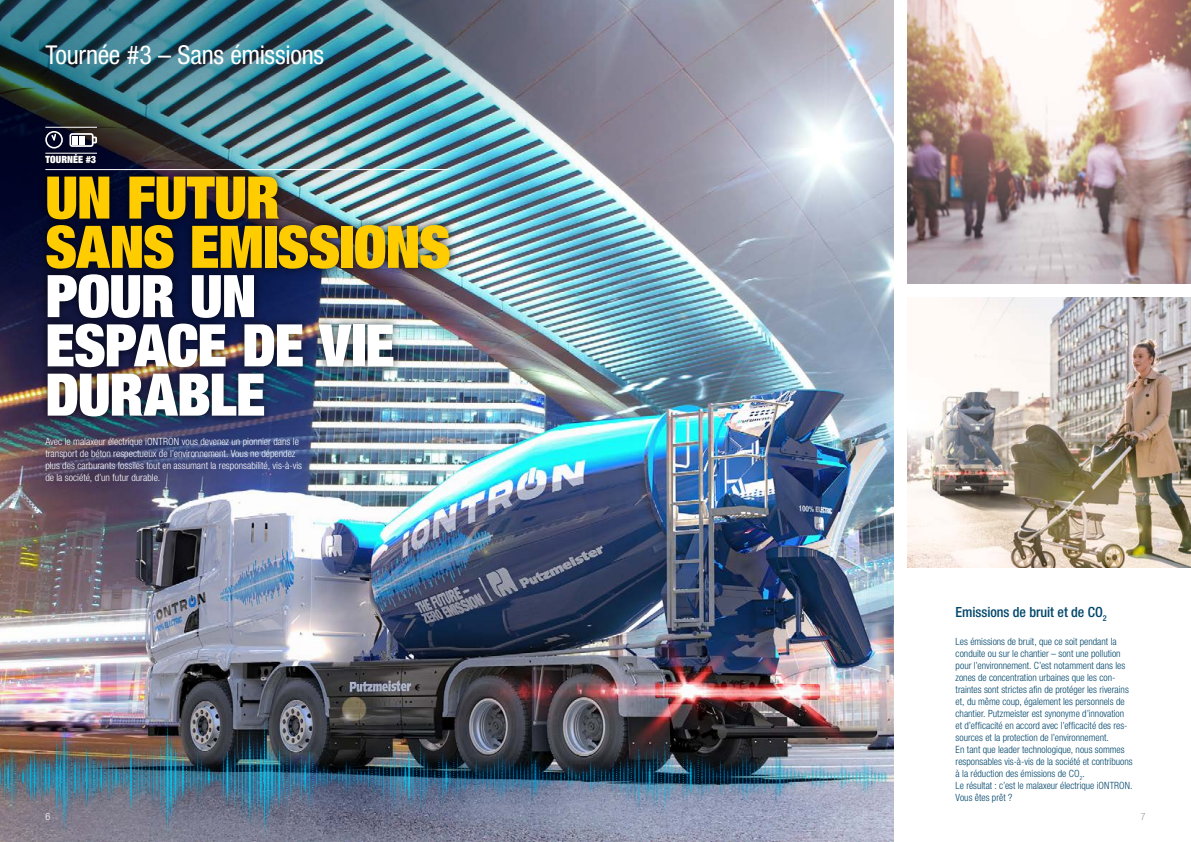
<style>
.page{position:relative;width:1191px;height:842px;background:#fff}
.page>*{position:absolute;margin:0;border:0;box-sizing:border-box;transform-origin:0 0}
.t1{font:900 condensed 58.8px/49.3px "Helvetica Neue LT Pro";letter-spacing:-.015em;color:#fff}
.t2{font:900 condensed 58.8px/49.3px "Helvetica Neue LT Pro";letter-spacing:-.015em;color:#fc0}
.t3{font:condensed 26px "Helvetica Neue LT Pro";letter-spacing:-.01em;color:#fff}
.t4{font:500 condensed 14px "Helvetica Neue LT Pro";letter-spacing:-.005em;color:#00466b}
.t5{font:300 condensed 10px/12px "Helvetica Neue LT Pro";color:#00466b}
.t6{font:300 condensed 10px/12px "Helvetica Neue LT Pro";color:#fff}
.t7{font:900 condensed 10px "Helvetica Neue LT Pro";color:#fff}
.t8{font:300 condensed 10px "Helvetica Neue LT Pro";color:#9c9d9d}
</style>
<div class="page">
<img style="left:595px;top:0;width:298px;height:687px">
<img style="left:595px;top:687px;width:298px;height:155px">
<div style="left:0;top:714px;width:892px;height:125px;background:#009ee3;opacity:.75"></div>
<img style="left:907px;top:0;width:284px;height:283px">
<img style="left:0;top:0;width:595px;height:842px">
<img style="left:907px;top:298px;width:284px;height:269px">
<div style="left:37px;top:168px;width:422px;height:257px;background:#000;opacity:.75"></div>
<div style="left:39px;top:148px;width:63px;height:21px;background:#00021f"></div>
<svg style="left:69px;top:133px;width:28px;height:14px"></svg>
<hr style="left:45px;top:153px;width:52px;height:1px;background:#fff">
<hr style="left:45px;top:169px;width:404px;height:1px;background:#fff">
<hr style="left:45px;top:127px;width:52px;height:1px;background:#fff">
<div style="left:45px;top:131px;width:18px;height:18px;border:2px solid #fff;border-radius:50%"></div>
<svg style="left:50px;top:133px;width:7px;height:9px"></svg>
<h2 class="t3" style="left:45px;top:40px;width:280px">Tournée #3 – Sans émissions</h2>
<p class="t7" style="left:45px;top:153px;width:52px">TOURNÉE #3</p>
<h1 class="t2" style="left:45px;top:172px;width:407px">UN FUTUR<br>SANS EMISSIONS</h1>
<h1 class="t1" style="left:45px;top:270px;width:351px">POUR UN<br>ESPACE DE VIE<br>DURABLE</h1>
<p class="t6" style="left:45px;top:435px;width:258px">Avec le malaxeur électrique iONTRON vous devenez un pionnier dans le transport de béton respectueux de l’environnement. Vous ne dépendez plus des carburants fossiles tout en assumant la responsabilité, vis-à-vis de la société, d’un futur durable.</p>
<h3 class="t4" style="left:955px;top:603px;width:153px">Emissions de bruit et de CO<sub>2</sub></h3>
<p class="t5" style="left:955px;top:635px;width:178px">Les émissions de bruit, que ce soit pendant la conduite ou sur le chantier – sont une pollution pour l’environnement. C’est notamment dans les zones de concentration urbaines que les con&shy;traintes sont strictes afin de protéger les riverains et, du même coup, également les personnels de chantier. Putzmeister est synonyme d’innovation et d’efficacité en accord avec l’efficacité des res&shy;sources et la protection de l’environnement.<br>En tant que leader technologique, nous sommes responsables vis-à-vis de la société et contribuons à la réduction des émissions de CO<sub>2</sub>.<br>Le résultat : c’est le malaxeur électrique iONTRON.<br>Vous êtes prêt ?</p>
<p class="t6" style="left:45px;top:810px;width:6px">6</p>
<p class="t8" style="left:1140px;top:811px;width:6px">7</p>
</div>
